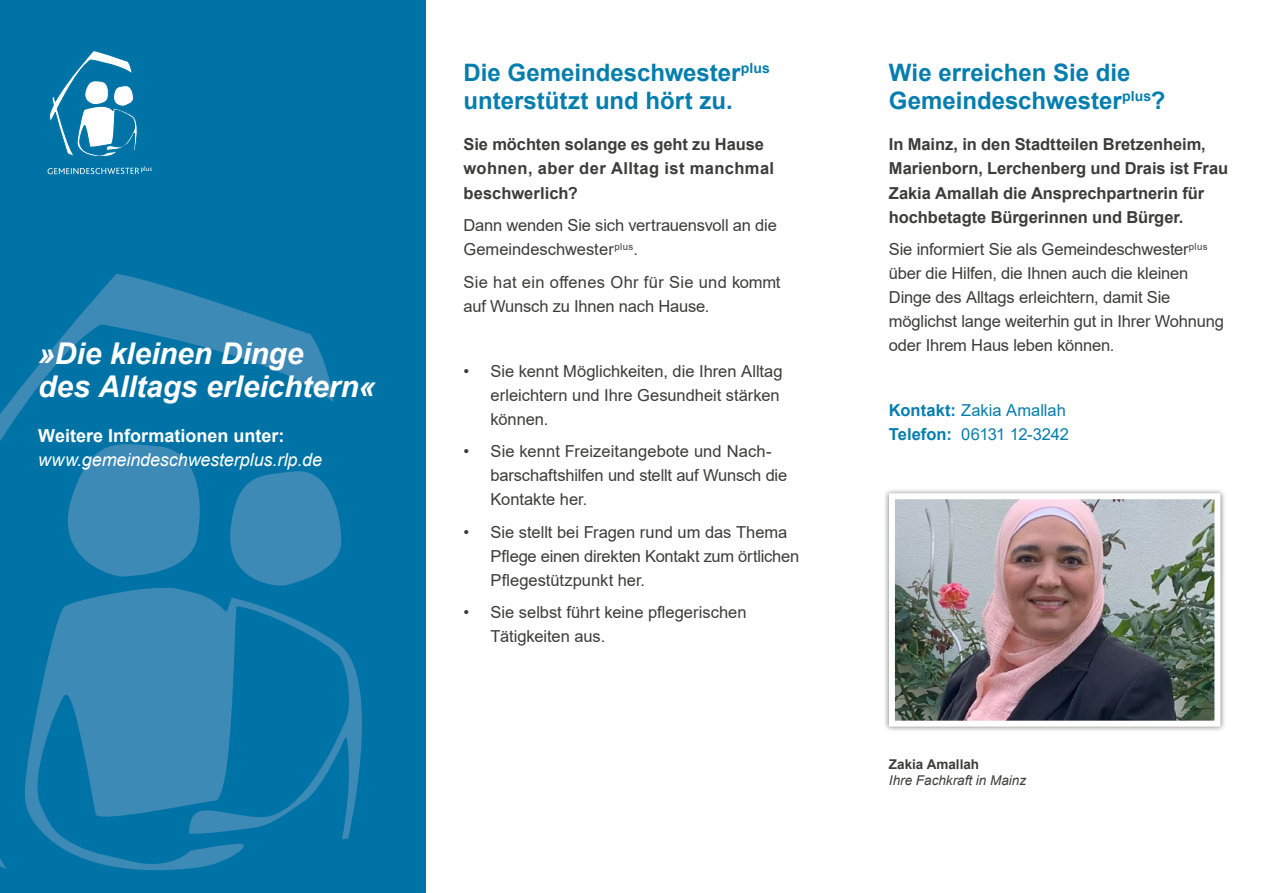
<style>
.page{position:relative;width:1263px;height:893px;background:#fff}
.page>*{position:absolute;margin:0;border:0;box-sizing:border-box;transform-origin:0 0}
.t1{font:italic 700 30px/33px "Arial";letter-spacing:-.005em;color:#fff}
.t2{font:700 24px/28.5px "Arial";color:#057eae}
.t3{font:italic 18px "Arial";letter-spacing:-.005em;color:#fff}
.t4{font:700 18px "Arial";color:#fff}
.t5{font:16.5px/24px "Arial";letter-spacing:-.01em;color:#3c3c3b}
.t6{font:700 16.5px/24px "Arial";letter-spacing:-.005em;color:#3c3c3b}
.t7{font:16.5px/24px "Arial";letter-spacing:-.005em;color:#057eae}
.t8{font:italic 13.5px "Arial";color:#3c3c3b}
.t9{font:700 13.5px "Arial";color:#3c3c3b}
.s1{font-weight:700}
</style>
<div class="page">
<div style="left:0;top:0;width:425px;height:893px;background:#0073a6"></div>
<svg style="left:0;top:274px;width:334px;height:595px"></svg>
<svg style="left:48px;top:434px;width:159px;height:145px"></svg>
<svg style="left:222px;top:467px;width:120px;height:118px"></svg>
<svg style="left:19px;top:585px;width:343px;height:285px"></svg>
<svg style="left:49px;top:50px;width:89px;height:107px"></svg>
<svg style="left:48px;top:168px;width:104px;height:6px"></svg>
<div style="left:883px;top:488px;width:343px;height:244px;background:#000;opacity:.5"></div>
<img style="left:896px;top:500px;width:317px;height:220px">
<div style="left:889px;top:493px;width:331px;height:234px;border:6px solid #fff"></div>
<h1 class="t1" style="left:38px;top:338px;width:338px">»Die kleinen Dinge<br>des Alltags erleichtern«</h1>
<p class="t4" style="left:38px;top:423px;width:248px">Weitere Informationen unter:</p>
<p class="t3" style="left:38px;top:448px;width:285px">www.gemeindeschwesterplus.rlp.de</p>
<h2 class="t2" style="left:463px;top:59px;width:308px">Die Gemeindeschwester<sup>plus </sup>unterstützt und hört zu.</h2>
<p class="t6" style="left:463px;top:133px;width:312px">Sie möchten solange es geht zu Hause wohnen, aber der Alltag ist manchmal beschwerlich?</p>
<p class="t5" style="left:463px;top:213px;width:315px">Dann wenden Sie sich vertrauensvoll an die<br>Gemeindeschwester<sup>plus</sup>.</p>
<p class="t5" style="left:463px;top:270px;width:318px">Sie hat ein offenes Ohr für Sie und kommt auf Wunsch zu Ihnen nach Hause.</p>
<p class="t5" style="left:490px;top:359px;width:294px;text-indent:-27px">• Sie kennt Möglichkeiten, die Ihren Alltag erleichtern und Ihre Gesundheit stärken können.</p>
<p class="t5" style="left:490px;top:439px;width:298px;text-indent:-27px">• Sie kennt Freizeitangebote und Nach&shy;barschaftshilfen und stellt auf Wunsch die<br>Kontakte her.</p>
<p class="t5" style="left:490px;top:520px;width:310px;text-indent:-27px">• Sie stellt bei Fragen rund um das Thema<br>Pflege einen direkten Kontakt zum örtlichen<br>Pflegestützpunkt her.</p>
<p class="t5" style="left:490px;top:600px;width:258px;text-indent:-27px">• Sie selbst führt keine pflegerischen<br>Tätigkeiten aus.</p>
<h2 class="t2" style="left:889px;top:59px;width:278px">Wie erreichen Sie die<br>Gemeindeschwester<sup>plus</sup>?</h2>
<p class="t6" style="left:889px;top:133px;width:341px">In Mainz, in den Stadtteilen Bretzenheim, Marienborn, Lerchenberg und Drais ist Frau Zakia Amallah die Ansprechpartnerin für hochbetagte Bürgerinnen und Bürger.</p>
<p class="t5" style="left:889px;top:237px;width:336px">Sie informiert Sie als Gemeindeschwester<sup>plus </sup>über die Hilfen, die Ihnen auch die kleinen Dinge des Alltags erleichtern, damit Sie möglichst lange weiterhin gut in Ihrer Wohnung oder Ihrem Haus leben können.</p>
<p class="t7" style="left:889px;top:398px;width:181px"><span class="s1">Kontakt:</span> Zakia Amallah<br><span class="s1">Telefon:</span> 06131 12-3242</p>
<p class="t9" style="left:889px;top:755px;width:92px">Zakia Amallah</p>
<p class="t8" style="left:889px;top:772px;width:139px">Ihre Fachkraft in Mainz</p>
</div>
